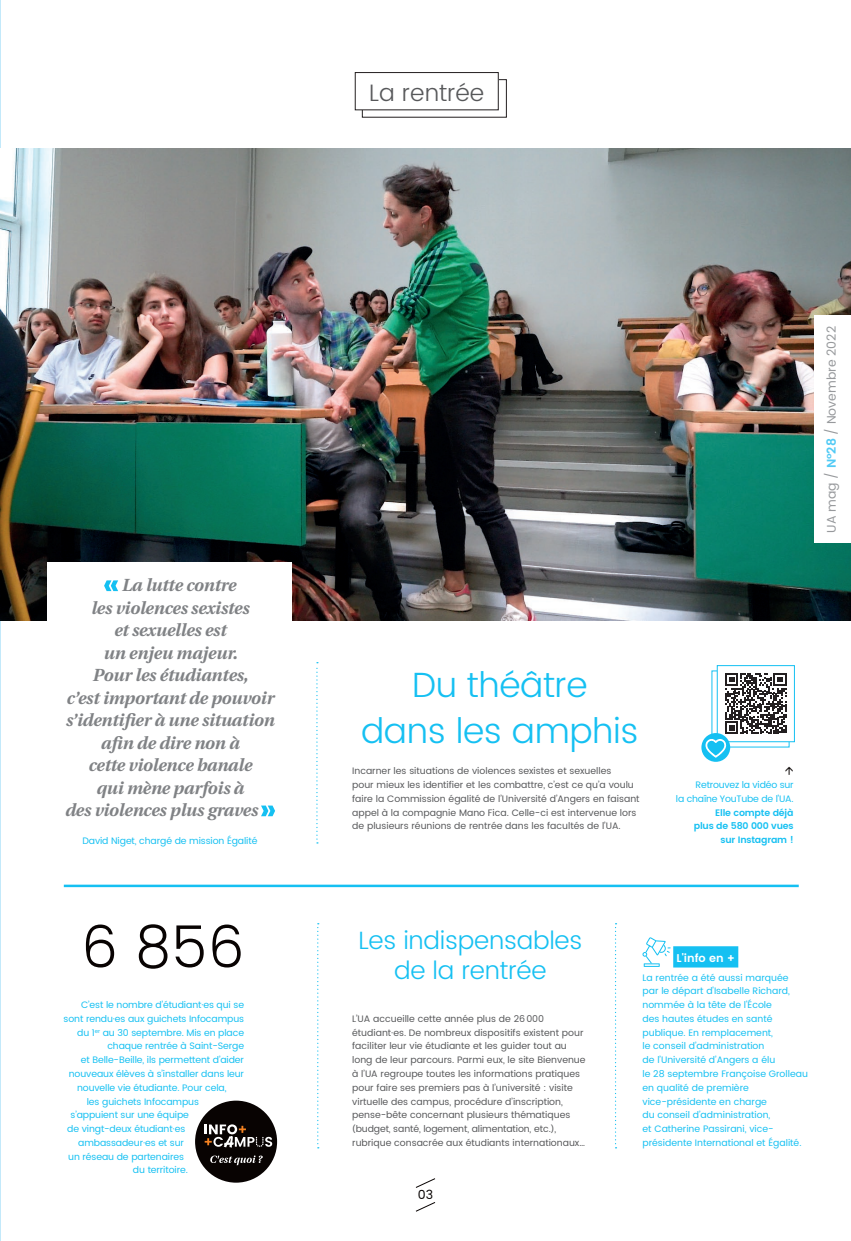
<style>
.page{position:relative;width:851px;height:1241px;background:#fff}
.page>*{position:absolute;margin:0;border:0;box-sizing:border-box;transform-origin:0 0}
.t1{font:300 57.5px "UA Poppins Texte";color:#080302}
.t2{font:300 35px/45px "UA Poppins Texte";letter-spacing:-.01em;color:#15c0f2;text-align:center}
.t3{font:300 25px/30px "UA Poppins Texte";letter-spacing:-.01em;color:#15c0f2;text-align:center}
.t4{font:300 23.75px "UA Poppins Texte";color:#57585a}
.t5{font:italic 700 17.5px "UA Poppins Texte";letter-spacing:-.01em;color:#808285}
.t6{font:12.5px "UA Poppins Texte";color:#97999c}
.t7{font:12.5px "UA Poppins Texte";color:#080302}
.t8{font:600 11.25px "UA Poppins Texte";color:#fff}
.t9{font:9.38px/13.8px "UA Poppins Texte";letter-spacing:-.01em;color:#15c0f2;text-align:right}
.t10{font:9.38px/13.8px "UA Poppins Texte";color:#57585a}
.t11{font:600 9.38px/13.8px "UA Poppins Texte";letter-spacing:-.02em;color:#15c0f2;text-align:right}
.s1{font-weight:600;color:#51caf5}
</style>
<div class="page">
<hr style="left:0;top:0;width:1px;height:1240px;background:#c3e9fa">
<svg style="left:364px;top:81px;width:135px;height:30px"></svg>
<div style="left:355px;top:73px;width:143px;height:37px;background:#fff"></div>
<div style="left:354px;top:72px;width:144px;height:38px;border:1px solid #231f20"></div>
<img style="left:0;top:149px;width:850px;height:471px">
<div style="left:48px;top:562px;width:244px;height:292px;background:#fff"></div>
<svg style="left:104px;top:580px;width:14px;height:11px"></svg>
<svg style="left:261px;top:805px;width:14px;height:11px"></svg>
<svg style="left:317px;top:923px;width:2px;height:225px"></svg>
<svg style="left:615px;top:923px;width:1px;height:225px"></svg>
<div style="left:716px;top:665px;width:78px;height:77px;border:1px solid #15c0f2"></div>
<svg style="left:701px;top:733px;width:29px;height:28px"></svg>
<div style="left:195px;top:1100px;width:82px;height:82px;background:#080302;border-radius:50%"></div>
<svg style="left:204px;top:1124px;width:68px;height:23px"></svg>
<svg style="left:210px;top:1155px;width:53px;height:10px"></svg>
<div style="left:673px;top:946px;width:65px;height:21px;background:#15c0f2"></div>
<hr style="left:643px;top:963px;width:16px;height:3px;background:#15c0f2">
<svg style="left:642px;top:937px;width:28px;height:28px"></svg>
<svg style="left:316px;top:662px;width:2px;height:181px"></svg>
<hr style="left:64px;top:884px;width:734px;height:3px;background:#15c0f2">
<svg style="left:415px;top:1178px;width:20px;height:10px"></svg>
<svg style="left:415px;top:1202px;width:21px;height:9px"></svg>
<div style="left:814px;top:314px;width:36px;height:228px;background:#fff"></div>
<svg style="left:705px;top:673px;width:87px;height:89px"></svg>
<h3 class="t4" style="left:369px;top:75px;width:117px">La rentrée</h3>
<h3 class="t5" style="left:121px;top:571px;width:116px">La lutte contre</h3>
<h3 class="t5" style="left:91px;top:593px;width:160px">les violences sexistes</h3>
<h3 class="t5" style="left:114px;top:616px;width:114px">et sexuelles est</h3>
<h3 class="t5" style="left:103px;top:638px;width:136px">un enjeu majeur.</h3>
<h3 class="t5" style="left:92px;top:661px;width:157px">Pour les étudiantes,</h3>
<h3 class="t5" style="left:66px;top:683px;width:209px">c’est important de pouvoir</h3>
<h3 class="t5" style="left:66px;top:706px;width:210px">s’identifier à une situation</h3>
<h3 class="t5" style="left:101px;top:728px;width:140px">afin de dire non à</h3>
<h3 class="t5" style="left:88px;top:751px;width:165px">cette violence banale</h3>
<h3 class="t5" style="left:96px;top:773px;width:149px">qui mène parfois à</h3>
<h3 class="t5" style="left:65px;top:796px;width:194px">des violences plus graves</h3>
<p class="t9" style="left:82px;top:833px;width:176px">David Niget, chargé de mission Égalité</p>
<h1 class="t1" style="left:81px;top:906px;width:165px">6 856</h1>
<p class="t9" style="left:81px;top:998px;width:164px">C’est le nombre d’étudiant∙es qui se</p>
<p class="t9" style="left:64px;top:1011px;width:182px">sont rendu∙es aux guichets Infocampus</p>
<p class="t9" style="left:77px;top:1025px;width:168px">du 1<sup>er</sup> au 30 septembre. Mis en place</p>
<p class="t9" style="left:107px;top:1039px;width:138px">chaque rentrée à Saint-Serge</p>
<p class="t9" style="left:81px;top:1053px;width:165px">et Belle-Beille, ils permettent d’aider</p>
<p class="t9" style="left:69px;top:1066px;width:177px">nouveaux élèves à s’installer dans leur</p>
<p class="t9" style="left:77px;top:1080px;width:151px">nouvelle vie étudiante. Pour cela,</p>
<p class="t9" style="left:87px;top:1094px;width:114px">les guichets Infocampus</p>
<p class="t9" style="left:70px;top:1108px;width:120px">s’appuient sur une équipe</p>
<p class="t9" style="left:67px;top:1121px;width:120px">de vingt-deux étudiant∙es</p>
<p class="t9" style="left:78px;top:1135px;width:107px">ambassadeur∙es et sur</p>
<p class="t9" style="left:68px;top:1149px;width:117px">un réseau de partenaires</p>
<p class="t9" style="left:133px;top:1163px;width:56px">du territoire.</p>
<h3 class="t6" style="left:822px;top:533px;width:208px;rotate:-90deg">UA mag / <span class="s1">N°28</span> / Novembre 2022</h3>
<h2 class="t2" style="left:361px;top:664px;width:279px">Du théâtre<br>dans les amphis</h2>
<p class="t10" style="left:352px;top:764px;width:289px">Incarner les situations de violences sexistes et sexuelles<br>pour mieux les identifier et les combattre, c’est ce qu’a voulu faire la Commission égalité de l’Université d’Angers en faisant appel à la compagnie Mano Fica. Celle-ci est intervenue lors de plusieurs réunions de rentrée dans les facultés de l’UA.</p>
<p class="t9" style="left:675px;top:778px;width:119px">Retrouvez la vidéo sur<br>la chaîne YouTube de l’UA.</p>
<p class="t11" style="left:693px;top:804px;width:101px">Elle compte déjà plus de 580 000 vues sur Instagram !</p>
<h3 class="t3" style="left:358px;top:926px;width:225px">Les indispensables de la rentrée</h3>
<p class="t10" style="left:352px;top:1011px;width:235px">L’UA accueille cette année plus de 26000 étudiant∙es. De nombreux dispositifs existent pour faciliter leur vie étudiante et les guider tout au long de leur parcours. Parmi eux, le site Bienvenue à l’UA regroupe toutes les informations pratiques pour faire ses premiers pas à l’université : visite virtuelle des campus, procédure d’inscription, pense-bête concernant plusieurs thématiques (budget, santé, logement, alimentation, etc.), rubrique consacrée aux étudiants internationaux…</p>
<h3 class="t7" style="left:418px;top:1185px;width:17px">03</h3>
<p class="t8" style="left:676px;top:949px;width:60px">L'info en +</p>
<p class="t9" style="left:642px;top:970px;width:167px;text-align:left">La rentrée a été aussi marquée<br>par le départ d'Isabelle Richard, nommée à la tête de l'École<br>des hautes études en santé publique. En remplacement,<br>le conseil d’administration<br>de l’Université d’Angers a élu<br>le 28 septembre Françoise Grolleau en qualité de première vice-présidente en charge<br>du conseil d’administration,<br>et Catherine Passirani, vice&shy;présidente International et Égalité.</p>
</div>
